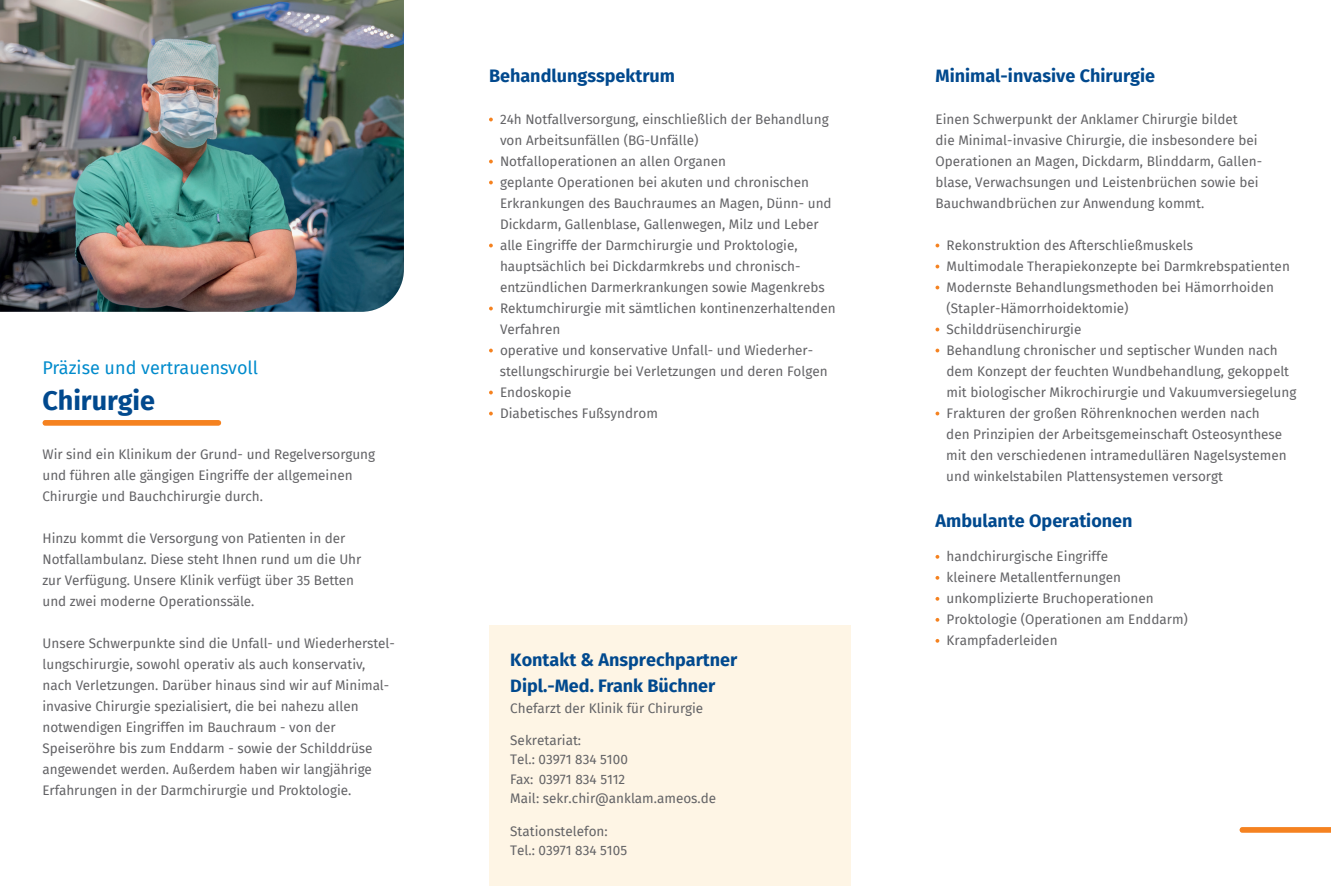
<style>
.page{position:relative;width:1331px;height:893px;background:#fff}
.page>*{position:absolute;margin:0;border:0;box-sizing:border-box;transform-origin:0 0}
.t1{font:700 27px "Fira Sans";color:#01498e}
.t2{font:700 18px/25.5px "Fira Sans";color:#01498e}
.t3{font:18px "Fira Sans";color:#008bcc}
.t4{font:13.5px/21px "Fira Sans";color:#636366}
</style>
<div class="page">
<img style="left:0;top:0;width:404px;height:312px">
<div style="left:43px;top:420px;width:178px;height:6px;background:#f58220;border-radius:3px"></div>
<svg style="left:489px;top:118px;width:4px;height:3px"></svg>
<svg style="left:489px;top:160px;width:4px;height:3px"></svg>
<svg style="left:489px;top:181px;width:4px;height:3px"></svg>
<svg style="left:489px;top:244px;width:4px;height:3px"></svg>
<svg style="left:489px;top:307px;width:4px;height:3px"></svg>
<svg style="left:489px;top:349px;width:4px;height:3px"></svg>
<svg style="left:489px;top:391px;width:4px;height:3px"></svg>
<svg style="left:489px;top:412px;width:4px;height:3px"></svg>
<div style="left:489px;top:625px;width:361px;height:260px;background:#fef5e5"></div>
<svg style="left:1239px;top:827px;width:92px;height:6px"></svg>
<svg style="left:935px;top:244px;width:4px;height:3px"></svg>
<svg style="left:935px;top:265px;width:4px;height:3px"></svg>
<svg style="left:935px;top:286px;width:4px;height:3px"></svg>
<svg style="left:935px;top:328px;width:4px;height:3px"></svg>
<svg style="left:935px;top:349px;width:4px;height:3px"></svg>
<svg style="left:935px;top:412px;width:4px;height:3px"></svg>
<svg style="left:935px;top:555px;width:4px;height:4px"></svg>
<svg style="left:935px;top:576px;width:4px;height:4px"></svg>
<svg style="left:935px;top:597px;width:4px;height:4px"></svg>
<svg style="left:935px;top:618px;width:4px;height:4px"></svg>
<svg style="left:935px;top:639px;width:4px;height:4px"></svg>
<h2 class="t3" style="left:43px;top:354px;width:217px">Präzise und vertrauensvoll</h2>
<h1 class="t1" style="left:43px;top:378px;width:114px">Chirurgie</h1>
<p class="t4" style="left:43px;top:444px;width:334px">Wir sind ein Klinikum der Grund- und Regelversorgung und führen alle gängigen Eingriffe der allgemeinen<br>Chirurgie und Bauchchirurgie durch.</p>
<p class="t4" style="left:43px;top:528px;width:320px">Hinzu kommt die Versorgung von Patienten in der Notfallambulanz. Diese steht Ihnen rund um die Uhr zur Verfügung. Unsere Klinik verfügt über 35 Betten und zwei moderne Operationssäle.</p>
<p class="t4" style="left:43px;top:633px;width:354px">Unsere Schwerpunkte sind die Unfall- und Wiederherstel&shy;lungschirurgie, sowohl operativ als auch konservativ, nach Verletzungen. Darüber hinaus sind wir auf Minimal&shy;invasive Chirurgie spezialisiert, die bei nahezu allen notwendigen Eingriffen im Bauchraum - von der Speiseröhre bis zum Enddarm - sowie der Schilddrüse angewendet werden. Außerdem haben wir langjährige Erfahrungen in der Darmchirurgie und Proktologie.</p>
<h2 class="t2" style="left:489px;top:61px;width:188px">Behandlungsspektrum</h2>
<p class="t4" style="left:500px;top:108px;width:337px">24h Notfallversorgung, einschließlich der Behandlung von Arbeitsunfällen (BG-Unfälle)<br>Notfalloperationen an allen Organen<br>geplante Operationen bei akuten und chronischen Erkrankungen des Bauchraumes an Magen, Dünn- und Dickdarm, Gallenblase, Gallenwegen, Milz und Leber alle Eingriffe der Darmchirurgie und Proktologie, hauptsächlich bei Dickdarmkrebs und chronisch&shy;entzündlichen Darmerkrankungen sowie Magenkrebs Rektumchirurgie mit sämtlichen kontinenzerhaltenden Verfahren<br>operative und konservative Unfall- und Wiederher&shy;stellungschirurgie bei Verletzungen und deren Folgen Endoskopie<br>Diabetisches Fußsyndrom</p>
<h2 class="t2" style="left:510px;top:646px;width:229px">Kontakt &amp; Ansprechpartner<br>Dipl.-Med. Frank Büchner</h2>
<p class="t4" style="left:510px;top:697px;width:194px">Chefarzt der Klinik für Chirurgie</p>
<p class="t4" style="left:510px;top:730px;width:207px;line-height:19.5px">Sekretariat:<br>Tel.: 03971 834 5100<br>Fax: 03971 834 5112<br>Mail: sekr.chir@anklam.ameos.de</p>
<p class="t4" style="left:510px;top:821px;width:118px;line-height:19.5px">Stationstelefon:<br>Tel.: 03971 834 5105</p>
<h2 class="t2" style="left:935px;top:61px;width:221px">Minimal-invasive Chirurgie</h2>
<p class="t4" style="left:935px;top:108px;width:328px">Einen Schwerpunkt der Anklamer Chirurgie bildet<br>die Minimal-invasive Chirurgie, die insbesondere bei Operationen an Magen, Dickdarm, Blinddarm, Gallen&shy;blase, Verwachsungen und Leistenbrüchen sowie bei Bauchwandbrüchen zur Anwendung kommt.</p>
<p class="t4" style="left:946px;top:234px;width:352px">Rekonstruktion des Afterschließmuskels<br>Multimodale Therapiekonzepte bei Darmkrebspatienten Modernste Behandlungsmethoden bei Hämorrhoiden (Stapler-Hämorrhoidektomie)<br>Schilddrüsenchirurgie<br>Behandlung chronischer und septischer Wunden nach dem Konzept der feuchten Wundbehandlung, gekoppelt mit biologischer Mikrochirurgie und Vakuumversiegelung Frakturen der großen Röhrenknochen werden nach<br>den Prinzipien der Arbeitsgemeinschaft Osteosynthese mit den verschiedenen intramedullären Nagelsystemen und winkelstabilen Plattensystemen versorgt</p>
<h2 class="t2" style="left:935px;top:507px;width:199px">Ambulante Operationen</h2>
<p class="t4" style="left:946px;top:545px;width:243px">handchirurgische Eingriffe<br>kleinere Metallentfernungen unkomplizierte Bruchoperationen<br>Proktologie (Operationen am Enddarm)<br>Krampfaderleiden</p>
</div>
